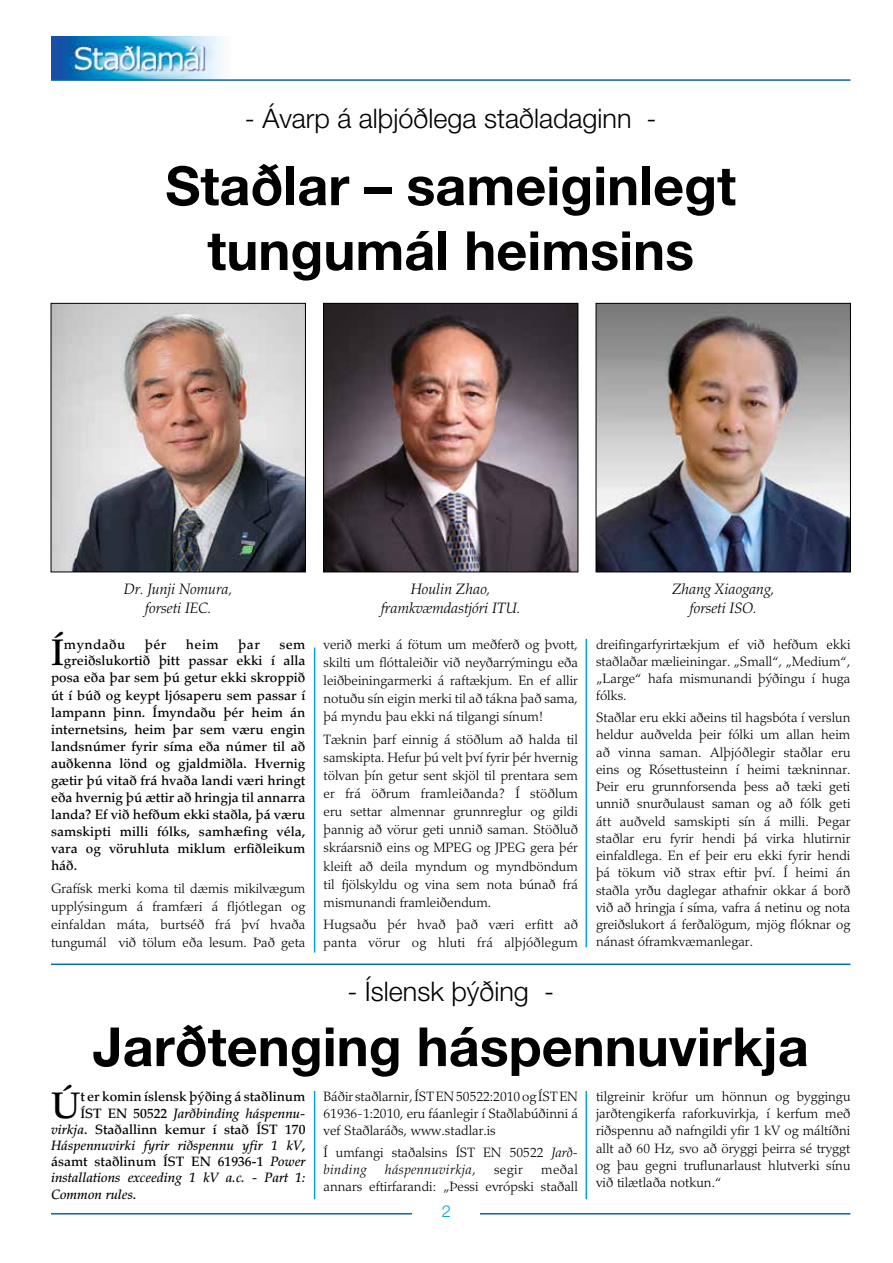
<style>
.page{position:relative;width:893px;height:1263px;background:#fff}
.page>*{position:absolute;margin:0;border:0;box-sizing:border-box;transform-origin:0 0}
.t1{font:700 54px/64.8px "Helvetica Neue IS";color:#000;text-align:center}
.t2{font:500 36.9px "Palatino IS";color:#000}
.t3{font:300 27px "Helvetica Neue IS";color:#000}
.t4{font:300 16.5px "Helvetica Neue IS";color:#00a3d4}
.t5{font:italic 300 15px/19.5px "Palatino IS";color:#000;text-align:center}
.t6{font:300 13.5px/17.2px "Palatino IS";color:#000;text-align:justify}
.t7{font:500 13.5px "Palatino IS";color:#000}
.t8{font:italic 500 13.5px "Palatino IS";color:#000}
.t9{font:italic 300 13.5px "Palatino IS";letter-spacing:.03em;color:#000}
.t10{font:500 13.5px "Palatino IS";letter-spacing:.03em;color:#000}
.s1{font-style:normal}
.s2{font-style:italic}
</style>
<div class="page">
<hr style="left:51px;top:1213px;width:799px;height:1px;background:#0067b0">
<div style="left:412px;top:1204px;width:67px;height:19px;background:#fff"></div>
<img style="left:51px;top:36px;width:173px;height:43px">
<hr style="left:51px;top:79px;width:799px;height:2px;background:#0067b0">
<hr style="left:314px;top:647px;width:1px;height:305px;background:#00a3d4">
<hr style="left:314px;top:1091px;width:1px;height:108px;background:#00a3d4">
<hr style="left:586px;top:639px;width:1px;height:308px;background:#00a3d4">
<hr style="left:586px;top:1091px;width:1px;height:108px;background:#00a3d4">
<img style="left:53px;top:305px;width:251px;height:265px">
<div style="left:51px;top:303px;width:255px;height:269px;border:1px solid #000"></div>
<img style="left:325px;top:305px;width:251px;height:265px">
<div style="left:323px;top:303px;width:255px;height:269px;border:1px solid #000"></div>
<img style="left:598px;top:305px;width:251px;height:265px">
<div style="left:596px;top:303px;width:255px;height:269px;border:1px solid #000"></div>
<hr style="left:51px;top:963px;width:799px;height:2px;background:#0067b0">
<h3 class="t3" style="left:245px;top:101px;width:413px">- Ávarp á alþjóðlega staðladaginn -</h3>
<h1 class="t1" style="left:165px;top:152px;width:572px">Staðlar – sameiginlegt tungumál heimsins</h1>
<p class="t5" style="left:124px;top:579px;width:110px">Dr. Junji Nomura, forseti IEC.</p>
<p class="t5" style="left:381px;top:579px;width:141px">Houlin Zhao, framkvæmdastjóri ITU.</p>
<p class="t5" style="left:672px;top:579px;width:104px">Zhang Xiaogang, forseti ISO.</p>
<h2 class="t2" style="left:51px;top:631px;width:14px">Í</h2>
<p class="t10" style="left:64px;top:637px;width:63px">myndaðu</p>
<p class="t7" style="left:145px;top:637px;width:23px">þér</p>
<p class="t7" style="left:186px;top:637px;width:34px">heim</p>
<p class="t7" style="left:238px;top:637px;width:23px">þar</p>
<p class="t7" style="left:279px;top:637px;width:28px">sem</p>
<p class="t7" style="left:64px;top:653px;width:243px">greiðslukortið þitt passar ekki í alla</p>
<p class="t7" style="left:51px;top:670px;width:256px">posa eða þar sem þú getur ekki skroppið</p>
<p class="t7" style="left:51px;top:687px;width:256px">út í búð og keypt ljósaperu sem passar í</p>
<p class="t7" style="left:51px;top:704px;width:256px">lampann þinn. Ímyndaðu þér heim án</p>
<p class="t7" style="left:51px;top:721px;width:256px">internetsins, heim þar sem væru engin</p>
<p class="t7" style="left:51px;top:738px;width:256px">landsnúmer fyrir síma eða númer til að</p>
<p class="t7" style="left:51px;top:755px;width:256px">auðkenna lönd og gjaldmiðla. Hvernig</p>
<p class="t7" style="left:51px;top:772px;width:256px">gætir þú vitað frá hvaða landi væri hringt</p>
<p class="t7" style="left:51px;top:789px;width:256px">eða hvernig þú ættir að hringja til annarra</p>
<p class="t7" style="left:51px;top:807px;width:256px">landa? Ef við hefðum ekki staðla, þá væru</p>
<p class="t7" style="left:51px;top:824px;width:256px">samskipti milli fólks, samhæfing véla,</p>
<p class="t7" style="left:51px;top:841px;width:256px">vara og vöruhluta miklum erfiðleikum</p>
<p class="t7" style="left:51px;top:858px;width:28px">háð.</p>
<p class="t6" style="left:51px;top:879px;width:256px;line-height:18.1px">Grafísk merki koma til dæmis mikilvægum upplýsingum á framfæri á fljótlegan og einfaldan máta, burtséð frá því hvaða tungumál við tölum eða lesum. Það geta</p>
<p class="t6" style="left:324px;top:635px;width:256px;line-height:18.1px">verið merki á fötum um meðferð og þvott, skilti um flóttaleiðir við neyðarrýmingu eða leiðbeiningarmerki á raftækjum. En ef allir notuðu sín eigin merki til að tákna það sama, þá myndu þau ekki ná tilgangi sínum!</p>
<p class="t6" style="left:324px;top:730px;width:256px;line-height:18.1px">Tæknin þarf einnig á stöðlum að halda til samskipta. Hefur þú velt því fyrir þér hvernig tölvan þín getur sent skjöl til prentara sem er frá öðrum framleiðanda? Í stöðlum eru settar almennar grunnreglur og gildi þannig að vörur geti unnið saman. Stöðluð skráarsnið eins og MPEG og JPEG gera þér kleift að deila myndum og myndböndum til fjölskyldu og vina sem nota búnað frá mismunandi framleiðendum.</p>
<p class="t6" style="left:324px;top:916px;width:256px;line-height:18.1px">Hugsaðu þér hvað það væri erfitt að panta vörur og hluti frá alþjóðlegum</p>
<p class="t6" style="left:596px;top:636px;width:256px">dreifingarfyrirtækjum ef við hefðum ekki staðlaðar mælieiningar. „Small“, „Medium“, „Large“ hafa mismunandi þýðingu í huga fólks.</p>
<p class="t6" style="left:596px;top:709px;width:256px">Staðlar eru ekki aðeins til hagsbóta í verslun heldur auðvelda þeir fólki um allan heim að vinna saman. Alþjóðlegir staðlar eru eins og Rósettusteinn í heimi tækninnar.<br>Þeir eru grunnforsenda þess að tæki geti unnið snurðulaust saman og að fólk geti átt auðveld samskipti sín á milli. Þegar staðlar eru fyrir hendi þá virka hlutirnir einfaldlega. En ef þeir eru ekki fyrir hendi þá tökum við strax eftir því. Í heimi án staðla yrðu daglegar athafnir okkar á borð við að hringja í síma, vafra á netinu og nota greiðslukort á ferðalögum, mjög flóknar og nánast óframkvæmanlegar.</p>
<h3 class="t3" style="left:347px;top:975px;width:208px">- Íslensk þýðing -</h3>
<h1 class="t1" style="left:93px;top:1013px;width:718px">Jarðtenging háspennuvirkja</h1>
<h2 class="t2" style="left:51px;top:1083px;width:31px">Ú</h2>
<p class="t7" style="left:80px;top:1089px;width:227px">t er komin íslensk þýðing á staðlinum</p>
<p class="t8" style="left:80px;top:1105px;width:227px"><span class="s1">ÍST EN 50522</span> Jarðbinding háspennu-</p>
<p class="t7" style="left:51px;top:1121px;width:256px"><span class="s2">virkja</span>. Staðallinn kemur í stað ÍST 170</p>
<p class="t8" style="left:51px;top:1137px;width:256px">Háspennuvirki fyrir riðspennu yfir 1 kV<span class="s1">,</span></p>
<p class="t7" style="left:51px;top:1154px;width:256px">ásamt staðlinum ÍST EN 61936-1 <span class="s2">Power</span></p>
<p class="t8" style="left:51px;top:1170px;width:256px">installations exceeding 1 kV a.c. - Part 1:</p>
<p class="t8" style="left:51px;top:1186px;width:87px">Common rules<span class="s1">.</span></p>
<p class="t6" style="left:324px;top:1088px;width:256px">Báðir staðlarnir, ÍST EN 50522:2010 og ÍST EN 61936-1:2010, eru fáanlegir í Staðlabúðinni á vef Staðlaráðs, www.stadlar.is</p>
<p class="t6" style="left:324px;top:1144px;width:256px">Í umfangi staðalsins ÍST EN 50522 <span class="s2">Jarð&shy;binding</span></p>
<p class="t6" style="left:324px;top:1161px;width:256px;text-align:right">meðal<br>annars eftirfarandi: „Þessi evrópski staðall</p>
<p class="t9" style="left:385px;top:1162px;width:93px">háspennuvirkja<span class="s1">,</span></p>
<p class="t6" style="left:494px;top:1161px;width:30px">segir</p>
<p class="t4" style="left:442px;top:1201px;width:11px">2</p>
<p class="t6" style="left:596px;top:1088px;width:256px">tilgreinir kröfur um hönnun og byggingu jarðtengikerfa raforkuvirkja, í kerfum með riðspennu að nafngildi yfir 1 kV og máltíðni allt að 60 Hz, svo að öryggi þeirra sé tryggt og þau gegni truflunarlaust hlutverki sínu við tilætlaða notkun.“</p>
</div>
